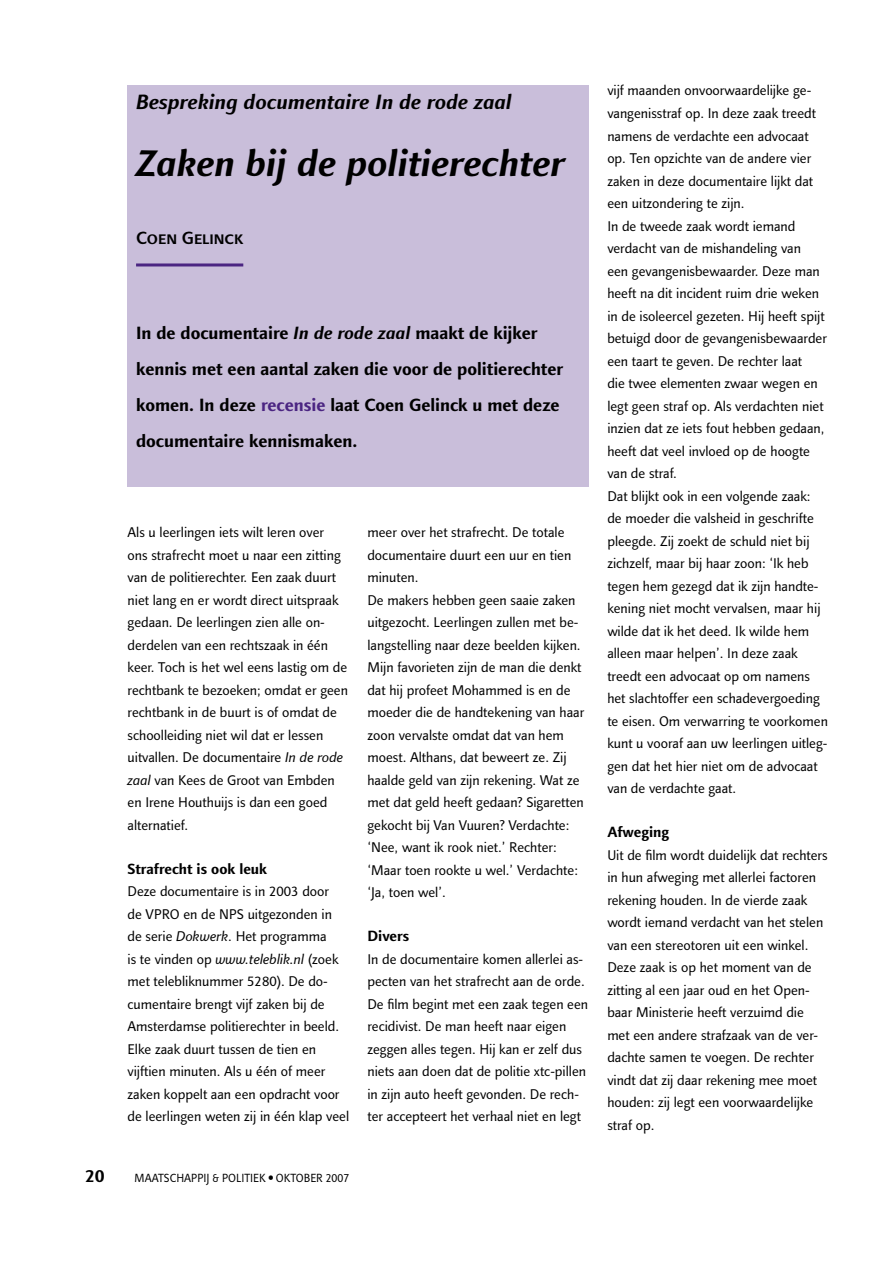
<style>
.page{position:relative;width:893px;height:1263px;background:#fff}
.page>*{position:absolute;margin:0;border:0;box-sizing:border-box;transform-origin:0 0}
.t1{font:italic 700 37.5px "Linotype Finnegan";color:#000}
.t2{font:italic 700 21px "Linotype Finnegan";color:#000}
.t3{font:700 18px/36px "Linotype Finnegan";color:#000}
.t4{font:500 18px "Linotype Finnegan SC";color:#000}
.t5{font:700 15px "Linotype Finnegan";color:#000}
.t6{font:14.25px/22.5px "Linotype Finnegan";color:#000}
.t7{font:12px "Linotype Finnegan";color:#000;scale:.95 1}
.s1{font-family:"Linotype Finnegan Os F";font-style:italic}
.s2{color:#4b2582}
.s3{font-style:italic}
</style>
<div class="page">
<div style="left:128px;top:85px;width:461px;height:401px;background:#c9beda"></div>
<hr style="left:136px;top:263px;width:107px;height:3px;background:#4b2582">
<h2 class="t2" style="left:136px;top:89px;width:377px">Bespreking documentaire In de rode zaal</h2>
<h1 class="t1" style="left:136px;top:142px;width:431px">Zaken bij de politierechter</h1>
<p class="t4" style="left:136px;top:227px;width:109px">Coen Gelinck</p>
<p class="t3" style="left:136px;top:315px;width:429px">In de documentaire <span class="s1">In de rode zaal</span> maakt de kijker kennis met een aantal zaken die voor de politierechter komen. In deze <span class="s2">recensie</span> laat Coen Gelinck u met deze documentaire kennismaken.</p>
<p class="t6" style="left:128px;top:521px;width:222px">Als u leerlingen iets wilt leren over<br>ons strafrecht moet u naar een zitting van de politierechter. Een zaak duurt niet lang en er wordt direct uitspraak gedaan. De leerlingen zien alle on&shy;derdelen van een rechtszaak in één keer. Toch is het wel eens lastig om de rechtbank te bezoeken; omdat er geen rechtbank in de buurt is of omdat de schoolleiding niet wil dat er lessen uitvallen. De documentaire <span class="s3">In de rode zaal</span> van Kees de Groot van Embden en Irene Houthuijs is dan een goed alternatief.</p>
<p class="t5" style="left:128px;top:860px;width:141px">Strafrecht is ook leuk</p>
<p class="t6" style="left:128px;top:880px;width:223px">Deze documentaire is in 2003 door<br>de VPRO en de NPS uitgezonden in de serie <span class="s3">Dokwerk</span>. Het programma<br>is te vinden op <span class="s3">www.teleblik.nl</span> (zoek met telebliknummer 5280). De do&shy;cumentaire brengt vijf zaken bij de Amsterdamse politierechter in beeld.<br>Elke zaak duurt tussen de tien en vijftien minuten. Als u één of meer zaken koppelt aan een opdracht voor de leerlingen weten zij in één klap veel</p>
<p class="t3" style="left:85px;top:1158px;width:21px">20</p>
<p class="t7" style="left:135px;top:1171px;width:227px">MAATSCHAPPIJ &amp; POLITIEK ■ OKTOBER 2007</p>
<p class="t6" style="left:367px;top:521px;width:218px">meer over het strafrecht. De totale documentaire duurt een uur en tien minuten.<br>De makers hebben geen saaie zaken uitgezocht. Leerlingen zullen met be&shy;langstelling naar deze beelden kijken.<br>Mijn favorieten zijn de man die denkt dat hij profeet Mohammed is en de moeder die de handtekening van haar zoon vervalste omdat dat van hem moest. Althans, dat beweert ze. Zij haalde geld van zijn rekening. Wat ze met dat geld heeft gedaan? Sigaretten gekocht bij Van Vuuren? Verdachte: ‘Nee, want ik rook niet.’ Rechter: ‘Maar toen rookte u wel.’ Verdachte: ‘Ja, toen wel’.</p>
<p class="t5" style="left:367px;top:927px;width:43px">Divers</p>
<p class="t6" style="left:367px;top:948px;width:222px">In de documentaire komen allerlei as&shy;pecten van het strafrecht aan de orde.<br>De film begint met een zaak tegen een recidivist. De man heeft naar eigen zeggen alles tegen. Hij kan er zelf dus niets aan doen dat de politie xtc-pillen in zijn auto heeft gevonden. De rech&shy;ter accepteert het verhaal niet en legt</p>
<p class="t6" style="left:607px;top:80px;width:222px">vijf maanden onvoorwaardelijke ge&shy;vangenisstraf op. In deze zaak treedt namens de verdachte een advocaat op. Ten opzichte van de andere vier zaken in deze documentaire lijkt dat een uitzondering te zijn.<br>In de tweede zaak wordt iemand verdacht van de mishandeling van<br>een gevangenisbewaarder. Deze man heeft na dit incident ruim drie weken in de isoleercel gezeten. Hij heeft spijt betuigd door de gevangenisbewaarder een taart te geven. De rechter laat<br>die twee elementen zwaar wegen en legt geen straf op. Als verdachten niet inzien dat ze iets fout hebben gedaan, heeft dat veel invloed op de hoogte van de straf.<br>Dat blijkt ook in een volgende zaak: de moeder die valsheid in geschrifte pleegde. Zij zoekt de schuld niet bij zichzelf, maar bij haar zoon: ‘Ik heb tegen hem gezegd dat ik zijn handte&shy;kening niet mocht vervalsen, maar hij wilde dat ik het deed. Ik wilde hem alleen maar helpen’. In deze zaak treedt een advocaat op om namens het slachtoffer een schadevergoeding te eisen. Om verwarring te voorkomen kunt u vooraf aan uw leerlingen uitleg&shy;gen dat het hier niet om de advocaat van de verdachte gaat.</p>
<p class="t5" style="left:607px;top:823px;width:63px">Afweging</p>
<p class="t6" style="left:607px;top:844px;width:222px">Uit de film wordt duidelijk dat rechters in hun afweging met allerlei factoren rekening houden. In de vierde zaak wordt iemand verdacht van het stelen van een stereotoren uit een winkel.<br>Deze zaak is op het moment van de zitting al een jaar oud en het Open&shy;baar Ministerie heeft verzuimd die met een andere strafzaak van de ver&shy;dachte samen te voegen. De rechter vindt dat zij daar rekening mee moet houden: zij legt een voorwaardelijke straf op.</p>
</div>
